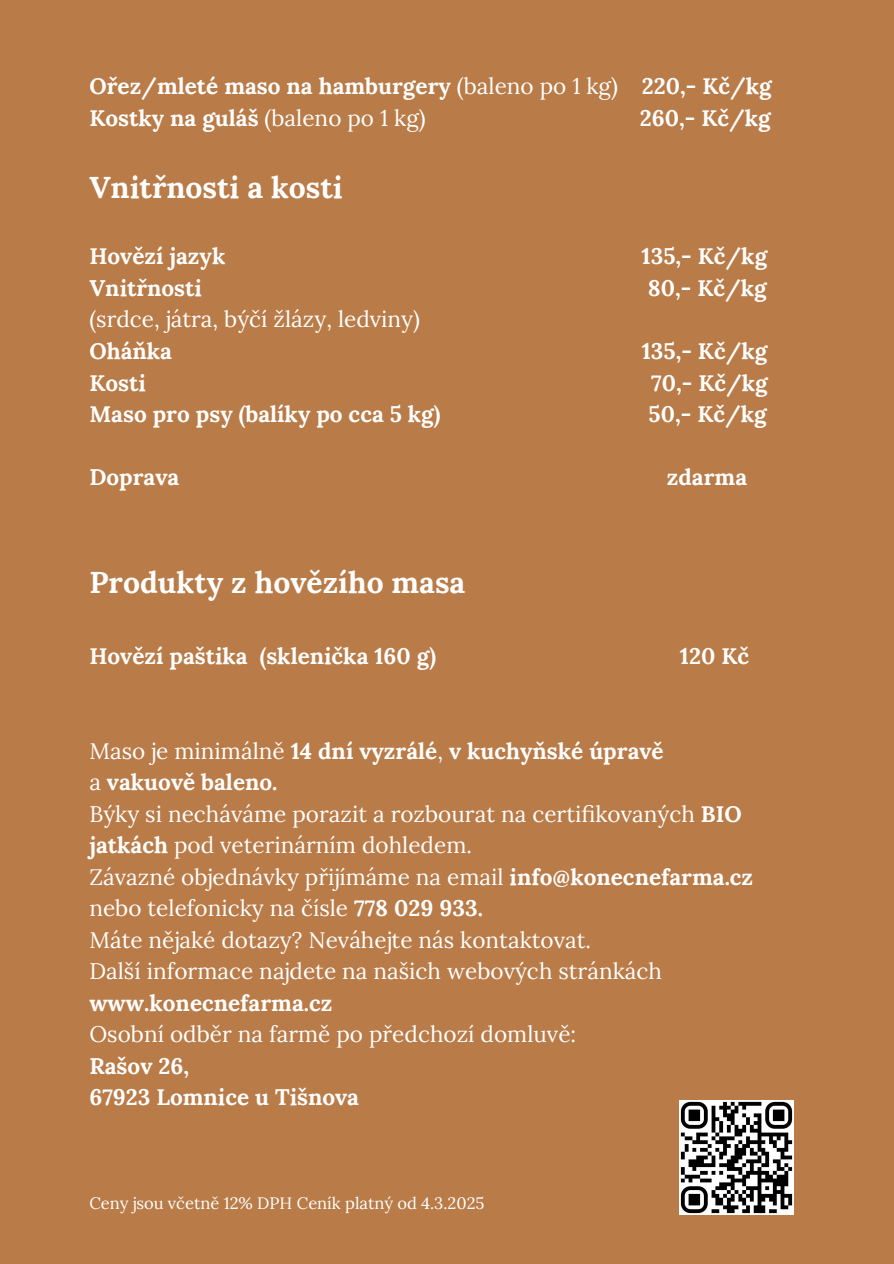
<style>
.page{position:relative;width:894px;height:1264px;background:#fff}
.page>*{position:absolute;margin:0;border:0;box-sizing:border-box;transform-origin:0 0}
.t1{font:700 30px "Lora";color:#fff}
.t2{font:22.5px/31.5px "Lora";color:#fff}
.t3{font:700 22.5px/31.5px "Lora";color:#fff}
.t4{font:16.5px "Lora";color:#fff}
.s1{font-weight:400}
.s2{font-weight:700}
</style>
<div class="page">
<div style="left:0;top:0;width:893px;height:1263px;background:#b97b47"></div>
<img style="left:679px;top:1100px;width:114px;height:114px">
<h3 class="t3" style="left:89px;top:70px;width:683px">Ořez/mleté maso na hamburgery <span class="s1">(baleno po 1 kg)</span> 220,- Kč/kg<br>Kostky na guláš <span class="s1">(baleno po 1 kg)</span></h3>
<h3 class="t3" style="left:639px;top:102px;width:132px">260,- Kč/kg</h3>
<h1 class="t1" style="left:89px;top:168px;width:255px">Vnitřnosti a kosti</h1>
<h3 class="t3" style="left:89px;top:240px;width:137px">Hovězí jazyk</h3>
<h3 class="t3" style="left:641px;top:240px;width:127px">135,- Kč/kg</h3>
<h3 class="t3" style="left:89px;top:272px;width:114px">Vnitřnosti</h3>
<h3 class="t3" style="left:647px;top:272px;width:120px">80,- Kč/kg</h3>
<h3 class="t2" style="left:89px;top:303px;width:332px">(srdce, játra, býčí žlázy, ledviny)<br><span class="s2">Oháňka</span></h3>
<h3 class="t3" style="left:641px;top:335px;width:127px">135,- Kč/kg</h3>
<h3 class="t3" style="left:89px;top:366px;width:58px">Kosti</h3>
<h3 class="t3" style="left:651px;top:366px;width:118px">70,- Kč/kg</h3>
<h3 class="t3" style="left:89px;top:398px;width:352px">Maso pro psy (balíky po cca 5 kg)</h3>
<h3 class="t3" style="left:648px;top:398px;width:120px">50,- Kč/kg</h3>
<h2 class="t3" style="left:89px;top:461px;width:91px">Doprava</h2>
<h2 class="t3" style="left:666px;top:461px;width:82px">zdarma</h2>
<h1 class="t1" style="left:89px;top:563px;width:377px">Produkty z hovězího masa</h1>
<h2 class="t3" style="left:89px;top:640px;width:348px">Hovězí paštika (sklenička 160 g)</h2>
<h2 class="t3" style="left:679px;top:640px;width:71px">120 Kč</h2>
<h3 class="t2" style="left:89px;top:734px;width:665px">Maso je minimálně <span class="s2">14 dní vyzrálé</span>, <span class="s2">v kuchyňské úpravě<br></span>a <span class="s2">vakuově baleno.<br></span>Býky si necháváme porazit a rozbourat na certifikovaných <span class="s2">BIO jatkách</span> pod veterinárním dohledem.<br>Závazné objednávky přijímáme na email <span class="s2">info@konecnefarma.cz </span>nebo telefonicky na čísle <span class="s2">778 029 933.<br></span>Máte nějaké dotazy? Neváhejte nás kontaktovat.<br>Další informace najdete na našich webových stránkách <span class="s2">www.konecnefarma.cz<br></span>Osobní odběr na farmě po předchozí domluvě:<br><span class="s2">Rašov 26,<br>67923 Lomnice u Tišnova</span></h3>
<p class="t4" style="left:89px;top:1192px;width:396px">Ceny jsou včetně 12% DPH Ceník platný od 4.3.2025</p>
</div>
